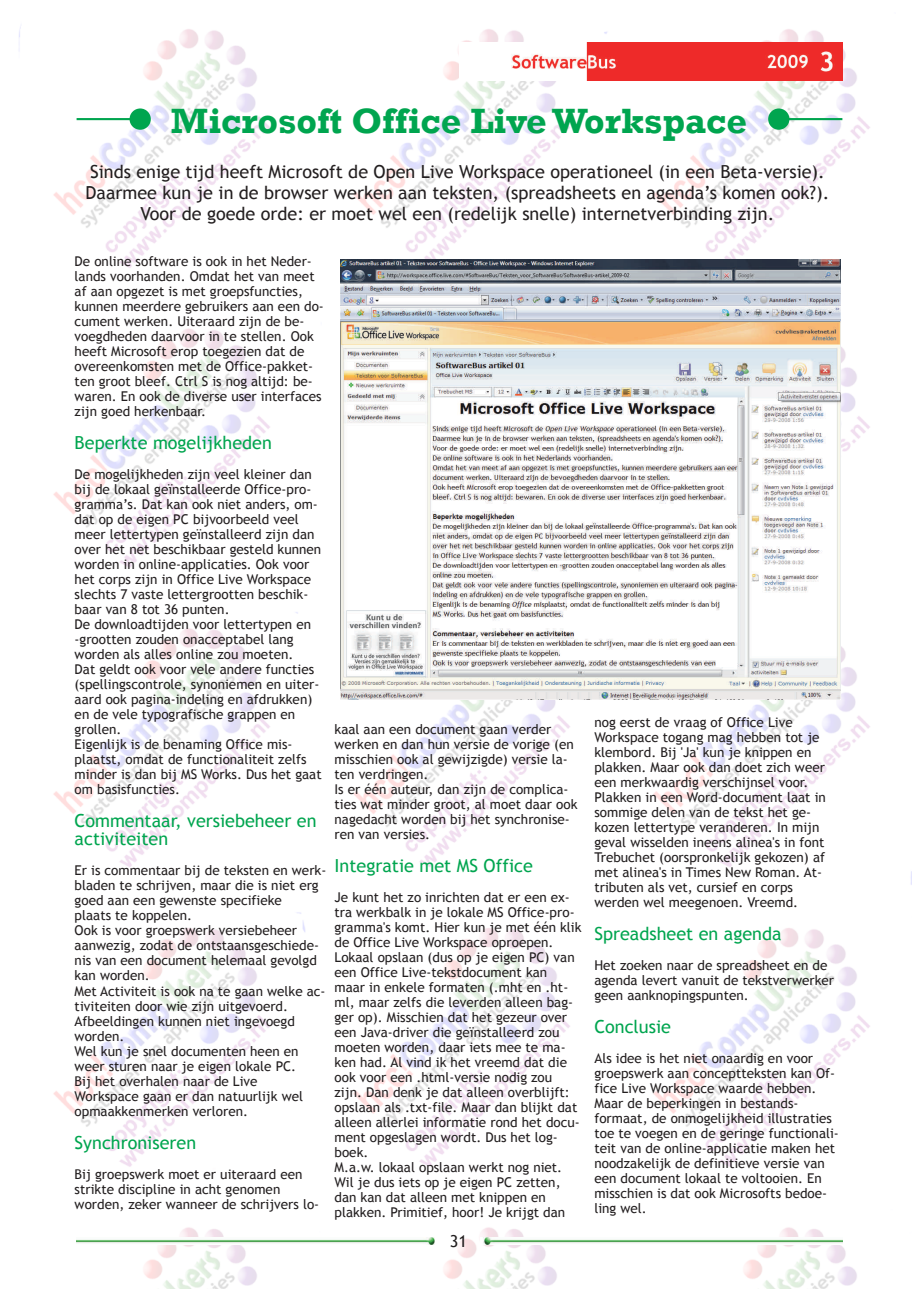
<style>
.page{position:relative;width:919px;height:1289px;background:#fff}
.page>*{position:absolute;margin:0;border:0;box-sizing:border-box;transform-origin:0 0}
.t1{font:700 36px "Rockwell";color:#00a54f}
.t2{font:18px/21px "Trebuchet MS";color:#231f20;text-align:center}
.t3{font:18px/18px "Trebuchet MS";color:#00a54f}
.t4{font:16.5px "Trebuchet MS";color:#231f20}
.t5{font:13.5px/15px "Trebuchet MS";color:#231f20}
</style>
<div class="page">
<img style="left:19px;top:27px;width:851px;height:1261px">
<img style="left:459px;top:43px;width:383px;height:38px">
<img style="left:77px;top:1237px;width:361px;height:7px">
<img style="left:480px;top:1237px;width:362px;height:7px">
<hr style="left:778px;top:118px;width:64px;height:2px;background:#00a54f">
<div style="left:768px;top:108px;width:21px;height:22px;background:#00a54f;border-radius:50%"></div>
<img style="left:340px;top:260px;width:500px;height:439px">
<hr style="left:77px;top:118px;width:63px;height:2px;background:#00a54f">
<div style="left:129px;top:108px;width:22px;height:22px;background:#00a54f;border-radius:50%"></div>
<h1 class="t1" style="left:171px;top:100px;width:577px">Microsoft Office LiveWorkspace</h1>
<p class="t2" style="left:85px;top:161px;width:745px">Sinds enige tijd heeft Microsoft de Open Live Workspace operationeel (in een Beta‐versie).<br>Daarmee kun je in de browser werken aan teksten, (spreadsheets en agenda’s komen ook?).<br>Voor de goede orde: er moet wel een (redelijk snelle) internetverbinding zijn.</p>
<p class="t5" style="left:75px;top:254px;width:251px">De online software is ook in het Neder‐ lands voorhanden. Omdat het van meet af aan opgezet is met groepsfuncties, kunnen meerdere gebruikers aan een do‐ cument werken. Uiteraard zijn de be‐ voegdheden daarvoor in te stellen. Ook heeft Microsoft erop toegezien dat de overeenkomsten met de Office‐pakket‐ ten groot bleef. Ctrl S is nog altijd: be‐ waren. En ook de diverse user interfaces zijn goed herkenbaar.</p>
<h2 class="t3" style="left:75px;top:434px;width:199px">Beperkte mogelijkheden</h2>
<p class="t5" style="left:75px;top:467px;width:248px">De mogelijkheden zijn veel kleiner dan bij de lokaal geïnstalleerde Office‐pro‐ gramma’s. Dat kan ook niet anders, om‐ dat op de eigen PC bijvoorbeeld veel meer lettertypen geïnstalleerd zijn dan over het net beschikbaar gesteld kunnen worden in online‐applicaties. Ook voor het corps zijn in Office Live Workspace slechts 7 vaste lettergrootten beschik‐ baar van 8 tot 36 punten.<br>De downloadtijden voor lettertypen en ‐grootten zouden onacceptabel lang worden als alles online zou moeten.<br>Dat geldt ook voor vele andere functies (spellingscontrole, synoniemen en uiter‐ aard ook pagina‐indeling en afdrukken) en de vele typografische grappen en grollen.<br>Eigenlijk is de benaming Office mis‐ plaatst, omdat de functionaliteit zelfs minder is dan bij MS Works. Dus het gaat om basisfuncties.</p>
<h2 class="t3" style="left:75px;top:812px;width:243px">Commentaar, versiebeheer en activiteiten</h2>
<p class="t5" style="left:75px;top:863px;width:253px">Er is commentaar bij de teksten en werk‐ bladen te schrijven, maar die is niet erg goed aan een gewenste specifieke<br>plaats te koppelen.<br>Ook is voor groepswerk versiebeheer aanwezig, zodat de ontstaansgeschiede‐ nis van een document helemaal gevolgd kan worden.<br>Met Activiteit is ook na te gaan welke ac‐ tiviteiten door wie zijn uitgevoerd.<br>Afbeeldingen kunnen niet ingevoegd worden.<br>Wel kun je snel documenten heen en weer sturen naar je eigen lokale PC.<br>Bij het overhalen naar de Live<br>Workspace gaan er dan natuurlijk wel opmaakkenmerken verloren.</p>
<h2 class="t3" style="left:75px;top:1133px;width:123px">Synchroniseren</h2>
<p class="t5" style="left:75px;top:1166px;width:246px">Bij groepswerk moet er uiteraard een strikte discipline in acht genomen worden, zeker wanneer de schrijvers lo‐</p>
<p class="t5" style="left:594px;top:714px;width:233px">nog eerst de vraag of Office Live Workspace togang mag hebben tot je klembord. Bij 'Ja' kun je knippen en plakken. Maar ook dan doet zich weer een merkwaardig verschijnsel voor.<br>Plakken in een Word‐document laat in sommige delen van de tekst het ge‐ kozen lettertype veranderen. In mijn geval wisselden ineens alinea's in font Trebuchet (oorspronkelijk gekozen) af met alinea's in Times New Roman. At‐ tributen als vet, cursief en corps werden wel meegenoen. Vreemd.</p>
<h2 class="t3" style="left:594px;top:924px;width:188px">Spreadsheet en agenda</h2>
<p class="t5" style="left:594px;top:957px;width:241px">Het zoeken naar de spreadsheet en de agenda levert vanuit de tekstverwerker geen aanknopingspunten.</p>
<h2 class="t3" style="left:594px;top:1017px;width:78px">Conclusie</h2>
<p class="t5" style="left:594px;top:1050px;width:246px">Als idee is het niet onaardig en voor groepswerk aan conceptteksten kan Of‐ fice Live Workspace waarde hebben.<br>Maar de beperkingen in bestands‐ formaat, de onmogelijkheid illustraties toe te voegen en de geringe functionali‐ teit van de online‐applicatie maken het noodzakelijk de definitieve versie van een document lokaal te voltooien. En misschien is dat ook Microsofts bedoe‐ ling wel.</p>
<p class="t5" style="left:334px;top:722px;width:244px">kaal aan een document gaan verder werken en dan hun versie de vorige (en misschien ook al gewijzigde) versie la‐ ten verdringen.<br>Is er één auteur, dan zijn de complica‐ ties wat minder groot, al moet daar ook nagedacht worden bij het synchronise‐ ren van versies.</p>
<h2 class="t3" style="left:334px;top:857px;width:200px">Integratie met MS Office</h2>
<p class="t5" style="left:334px;top:890px;width:248px">Je kunt het zo inrichten dat er een ex‐ tra werkbalk in je lokale MS Office‐pro‐ gramma's komt. Hier kun je met één klik de Office Live Workspace oproepen.<br>Lokaal opslaan (dus op je eigen PC) van een Office Live‐tekstdocument kan<br>maar in enkele formaten (.mht en .ht‐ ml, maar zelfs die leverden alleen bag‐ ger op). Misschien dat het gezeur over een Java‐driver die geïnstalleerd zou moeten worden, daar iets mee te ma‐ ken had. Al vind ik het vreemd dat die ook voor een .html‐versie nodig zou zijn. Dan denk je dat alleen overblijft: opslaan als .txt‐file. Maar dan blijkt dat alleen allerlei informatie rond het docu‐ ment opgeslagen wordt. Dus het log‐ boek.<br>M.a.w. lokaal opslaan werkt nog niet.<br>Wil je dus iets op je eigen PC zetten, dan kan dat alleen met knippen en plakken. Primitief, hoor! Je krijgt dan</p>
<p class="t4" style="left:450px;top:1231px;width:19px">31</p>
</div>
